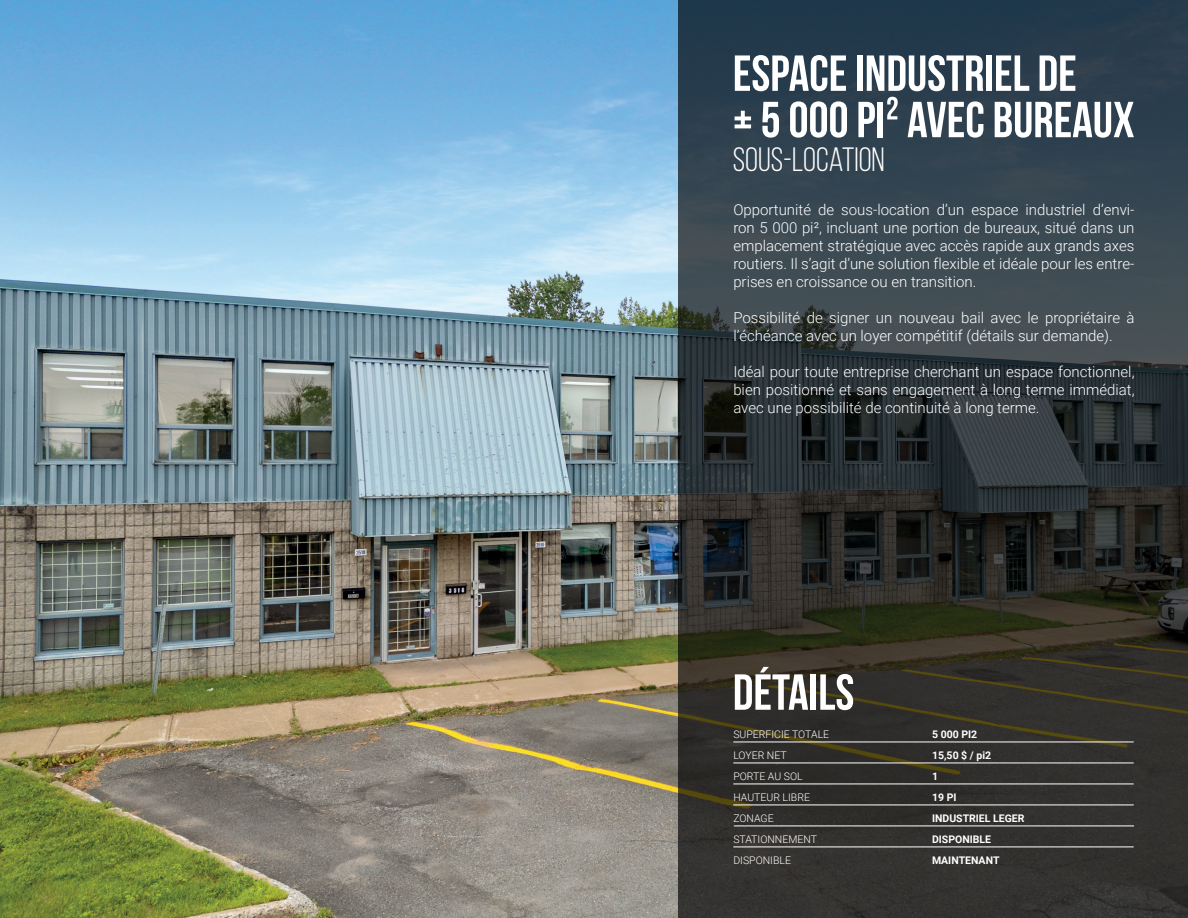
<style>
.page{position:relative;width:1188px;height:918px;background:#fff}
.page>*{position:absolute;margin:0;border:0;box-sizing:border-box;transform-origin:0 0}
.t1{font:700 50.55px/46.3px "Bebas Neue";color:#fff}
.t2{font:33.75px "Bebas Neue";color:#fff}
.t3{font:300 15px/18px "Roboto";color:#fff;text-align:justify}
.t4{font:300 10.5px/21px "Roboto";color:#fff}
.t5{font:700 10.5px/21px "Roboto";color:#fff}
</style>
<div class="page">
<img style="left:0;top:0;width:679px;height:918px">
<svg style="left:679px;top:0;width:509px;height:918px;background:#303739"></svg>
<hr style="left:733px;top:742px;width:401px;height:1px;background:#fff">
<hr style="left:733px;top:763px;width:401px;height:1px;background:#fff">
<hr style="left:733px;top:784px;width:401px;height:1px;background:#fff">
<hr style="left:733px;top:805px;width:401px;height:1px;background:#fff">
<hr style="left:734px;top:826px;width:400px;height:1px;background:#fff">
<hr style="left:733px;top:847px;width:401px;height:1px;background:#fff">
<h1 class="t1" style="left:733px;top:50px;width:403px">ESPACE INDUSTRIEL DE<br>± 5 000 PI² AVEC BUREAUX</h1>
<h2 class="t2" style="left:733px;top:141px;width:153px">SOUS-LOCATION</h2>
<p class="t3" style="left:733px;top:200px;width:403px">Opportunité de sous-location d’un espace industriel d’envi&shy;ron 5 000 pi², incluant une portion de bureaux, situé dans un emplacement stratégique avec accès rapide aux grands axes routiers. Il s’agit d’une solution flexible et idéale pour les entre&shy;prises en croissance ou en transition.</p>
<p class="t3" style="left:733px;top:308px;width:403px">Possibilité de signer un nouveau bail avec le propriétaire à l’échéance avec un loyer compétitif (détails sur demande).</p>
<p class="t3" style="left:733px;top:362px;width:403px">Idéal pour toute entreprise cherchant un espace fonctionnel, bien positionné et sans engagement à long terme immédiat, avec une possibilité de continuité à long terme.</p>
<h1 class="t1" style="left:733px;top:669px;width:123px">DÉTAILS</h1>
<p class="t4" style="left:733px;top:723px;width:97px">SUPERFICIE TOTALE<br>LOYER NET<br>PORTE AU SOL<br>HAUTEUR LIBRE<br>ZONAGE<br>STATIONNEMENT<br>DISPONIBLE</p>
<p class="t5" style="left:932px;top:723px;width:94px">5 000 PI2<br>15,50 $ / pi2<br>1<br>19 PI<br>INDUSTRIEL LEGER<br>DISPONIBLE<br>MAINTENANT</p>
</div>
